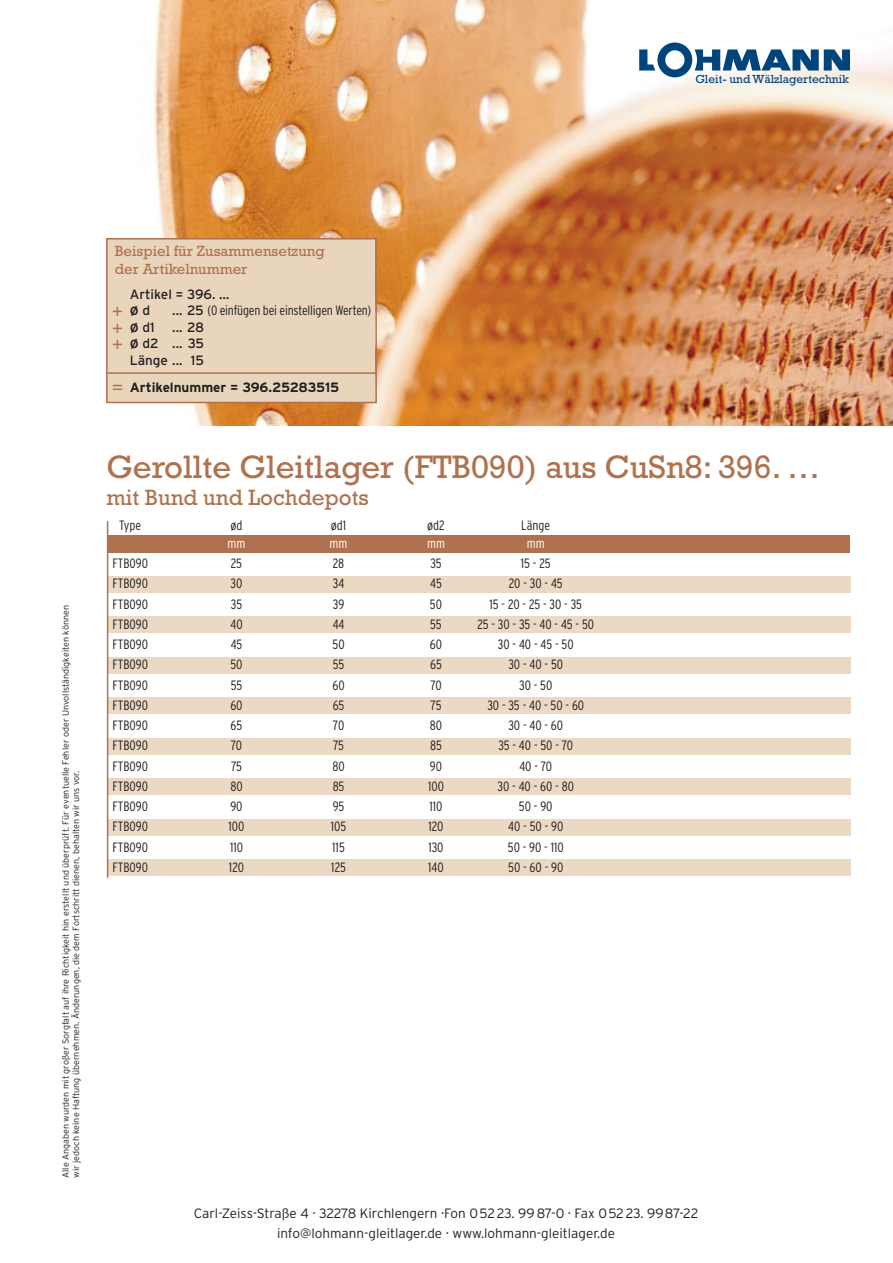
<style>
.page{position:relative;width:893px;height:1263px;background:#fff}
.page>*{position:absolute;margin:0;border:0;box-sizing:border-box;transform-origin:0 0}
.t1{font:33px "Rockwell";color:#b0724e}
.t2{font:22.5px "Rockwell";color:#b0724e}
.t3{font:18px/16.4px "Helvetica";color:#b0724e;text-align:justify}
.t4{font:15.75px "Interstate";color:#231f20}
.t5{font:15px/18px "Rockwell";color:#b0724e}
.t6{font:300 condensed 13.5px "Interstate";color:#231f20}
.t7{font:300 13.5px/19.5px "Interstate";color:#231f20;text-align:center}
.t8{font:13.5px/16.5px "Interstate";color:#231f20;text-align:justify}
.t9{font:700 13.5px "Interstate";color:#231f20}
.t10{font:300 condensed 13.5px "Interstate";color:#fff}
.t11{font:11.85px "Rockwell";color:#00447c}
.t12{font:300 9px/10.5px "Interstate";color:#231f20}
.s1{font-size:13.5px}
.s2{font-weight:400;font-stretch:normal}
.s3{font-size:15.75px}
</style>
<div class="page">
<img style="left:106px;top:0;width:786px;height:425px">
<svg style="left:639px;top:43px;width:211px;height:34px"></svg>
<div style="left:107px;top:536px;width:743px;height:17px;background:#b0724e"></div>
<div style="left:107px;top:576px;width:743px;height:17px;background:#ebd9c3"></div>
<div style="left:107px;top:616px;width:743px;height:17px;background:#ebd9c3"></div>
<div style="left:107px;top:657px;width:743px;height:17px;background:#ebd9c3"></div>
<div style="left:107px;top:697px;width:743px;height:17px;background:#ebd9c3"></div>
<div style="left:107px;top:738px;width:743px;height:17px;background:#ebd9c3"></div>
<div style="left:107px;top:778px;width:743px;height:17px;background:#ebd9c3"></div>
<div style="left:107px;top:819px;width:743px;height:17px;background:#ebd9c3"></div>
<div style="left:107px;top:859px;width:743px;height:17px;background:#ebd9c3"></div>
<hr style="left:107px;top:521px;width:1px;height:357px;background:#b0724e">
<div style="left:108px;top:240px;width:267px;height:162px;background:#e9d5bc"></div>
<div style="left:106px;top:238px;width:271px;height:165px;border:2px solid #b0724e"></div>
<hr style="left:106px;top:372px;width:271px;height:2px;background:#b0724e">
<p class="t11" style="left:695px;top:74px;width:155px">Gleit- und Wälzlagertechnik</p>
<p class="t12" style="left:61px;top:1178px;width:575px;rotate:-90deg">Alle Angaben wurden mit großer Sorgfalt auf ihre Richtigkeit hin erstellt und überprüft. Für eventuelle Fehler oder Unvollständigkeiten können wir jedoch keine Haftung übernehmen. Änderungen, die dem Fortschritt dienen, behalten wir uns vor.</p>
<p class="t5" style="left:115px;top:244px;width:211px">Beispiel für Zusammensetzung der Artikelnummer</p>
<p class="t8" style="left:130px;top:287px;width:101px">Artikel = 396. …</p>
<p class="t4" style="left:130px;top:304px;width:22px">ø <span class="s1">d</span></p>
<p class="t6" style="left:172px;top:305px;width:200px"><span class="s2">... 25</span> (0 einfügen bei einstelligen Werten)</p>
<p class="t8" style="left:130px;top:320px;width:27px"><span class="s3">ø</span> d1</p>
<h3 class="t3" style="left:112px;top:303px;width:12px">+ + +</h3>
<h3 class="t3" style="left:112px;top:379px;width:12px">=</h3>
<p class="t8" style="left:130px;top:320px;width:76px;text-indent:43px">... 28 <span class="s3">ø</span> d2 ... 35<br>Länge ... 15</p>
<p class="t9" style="left:130px;top:382px;width:211px">Artikelnummer = 396.25283515</p>
<h1 class="t1" style="left:106px;top:456px;width:715px">Gerollte Gleitlager (FTB090) aus CuSn8: 396. …</h1>
<h2 class="t2" style="left:106px;top:490px;width:264px">mit Bund und Lochdepots</h2>
<p class="t6" style="left:119px;top:520px;width:24px">Type</p>
<p class="t6" style="left:230px;top:520px;width:14px">ød</p>
<p class="t6" style="left:331px;top:520px;width:17px">ød1</p>
<p class="t6" style="left:427px;top:520px;width:19px">ød2</p>
<p class="t6" style="left:521px;top:520px;width:30px">Länge</p>
<p class="t10" style="left:228px;top:538px;width:19px">mm</p>
<p class="t10" style="left:330px;top:538px;width:19px">mm</p>
<p class="t10" style="left:427px;top:538px;width:19px">mm</p>
<p class="t10" style="left:527px;top:538px;width:19px">mm</p>
<p class="t6" style="left:112px;top:558px;width:37px">FTB090</p>
<p class="t6" style="left:231px;top:558px;width:13px">25</p>
<p class="t6" style="left:333px;top:558px;width:13px">28</p>
<p class="t6" style="left:430px;top:558px;width:13px">35</p>
<p class="t6" style="left:521px;top:558px;width:31px">15 - 25</p>
<p class="t6" style="left:112px;top:579px;width:37px">FTB090</p>
<p class="t6" style="left:231px;top:579px;width:13px">30</p>
<p class="t6" style="left:333px;top:579px;width:13px">34</p>
<p class="t6" style="left:430px;top:579px;width:13px">45</p>
<p class="t6" style="left:509px;top:579px;width:55px">20 - 30 - 45</p>
<p class="t6" style="left:112px;top:599px;width:37px">FTB090</p>
<p class="t6" style="left:231px;top:599px;width:13px">35</p>
<p class="t6" style="left:333px;top:599px;width:13px">39</p>
<p class="t6" style="left:430px;top:599px;width:14px">50</p>
<p class="t6" style="left:490px;top:599px;width:94px">15 - 20 - 25 - 30 - 35</p>
<p class="t6" style="left:112px;top:619px;width:37px">FTB090</p>
<p class="t6" style="left:230px;top:619px;width:14px">40</p>
<p class="t6" style="left:333px;top:619px;width:13px">44</p>
<p class="t6" style="left:430px;top:619px;width:13px">55</p>
<p class="t6" style="left:477px;top:619px;width:118px">25 - 30 - 35 - 40 - 45 - 50</p>
<p class="t6" style="left:112px;top:639px;width:37px">FTB090</p>
<p class="t6" style="left:231px;top:639px;width:13px">45</p>
<p class="t6" style="left:332px;top:639px;width:14px">50</p>
<p class="t6" style="left:430px;top:639px;width:14px">60</p>
<p class="t6" style="left:498px;top:639px;width:77px">30 - 40 - 45 - 50</p>
<p class="t6" style="left:112px;top:660px;width:37px">FTB090</p>
<p class="t6" style="left:230px;top:660px;width:14px">50</p>
<p class="t6" style="left:333px;top:660px;width:13px">55</p>
<p class="t6" style="left:430px;top:660px;width:13px">65</p>
<p class="t6" style="left:508px;top:660px;width:56px">30 - 40 - 50</p>
<p class="t6" style="left:112px;top:680px;width:37px">FTB090</p>
<p class="t6" style="left:231px;top:680px;width:13px">55</p>
<p class="t6" style="left:332px;top:680px;width:14px">60</p>
<p class="t6" style="left:430px;top:680px;width:13px">70</p>
<p class="t6" style="left:519px;top:680px;width:35px">30 - 50</p>
<p class="t6" style="left:112px;top:700px;width:37px">FTB090</p>
<p class="t6" style="left:230px;top:700px;width:14px">60</p>
<p class="t6" style="left:333px;top:700px;width:13px">65</p>
<p class="t6" style="left:430px;top:700px;width:12px">75</p>
<p class="t6" style="left:487px;top:700px;width:98px">30 - 35 - 40 - 50 - 60</p>
<p class="t6" style="left:112px;top:720px;width:37px">FTB090</p>
<p class="t6" style="left:231px;top:720px;width:13px">65</p>
<p class="t6" style="left:333px;top:720px;width:13px">70</p>
<p class="t6" style="left:430px;top:720px;width:14px">80</p>
<p class="t6" style="left:508px;top:720px;width:56px">30 - 40 - 60</p>
<p class="t6" style="left:112px;top:741px;width:37px">FTB090</p>
<p class="t6" style="left:231px;top:741px;width:13px">70</p>
<p class="t6" style="left:333px;top:741px;width:12px">75</p>
<p class="t6" style="left:430px;top:741px;width:13px">85</p>
<p class="t6" style="left:498px;top:741px;width:76px">35 - 40 - 50 - 70</p>
<p class="t6" style="left:112px;top:761px;width:37px">FTB090</p>
<p class="t6" style="left:231px;top:761px;width:12px">75</p>
<p class="t6" style="left:332px;top:761px;width:14px">80</p>
<p class="t6" style="left:430px;top:761px;width:14px">90</p>
<p class="t6" style="left:519px;top:761px;width:34px">40 - 70</p>
<p class="t6" style="left:112px;top:781px;width:37px">FTB090</p>
<p class="t6" style="left:230px;top:781px;width:14px">80</p>
<p class="t6" style="left:333px;top:781px;width:13px">85</p>
<p class="t6" style="left:428px;top:781px;width:17px">100</p>
<p class="t6" style="left:497px;top:781px;width:78px">30 - 40 - 60 - 80</p>
<p class="t6" style="left:112px;top:801px;width:37px">FTB090</p>
<p class="t6" style="left:230px;top:801px;width:14px">90</p>
<p class="t6" style="left:333px;top:801px;width:13px">95</p>
<p class="t6" style="left:429px;top:801px;width:14px">110</p>
<p class="t6" style="left:519px;top:801px;width:35px">50 - 90</p>
<p class="t6" style="left:112px;top:822px;width:37px">FTB090</p>
<p class="t6" style="left:229px;top:822px;width:17px">100</p>
<p class="t6" style="left:331px;top:822px;width:17px">105</p>
<p class="t6" style="left:428px;top:822px;width:17px">120</p>
<p class="t6" style="left:508px;top:822px;width:57px">40 - 50 - 90</p>
<p class="t6" style="left:112px;top:842px;width:37px">FTB090</p>
<p class="t6" style="left:230px;top:842px;width:15px">110</p>
<p class="t6" style="left:332px;top:842px;width:14px">115</p>
<p class="t6" style="left:428px;top:842px;width:17px">130</p>
<p class="t6" style="left:508px;top:842px;width:57px">50 - 90 - 110</p>
<p class="t6" style="left:112px;top:862px;width:37px">FTB090</p>
<p class="t6" style="left:229px;top:862px;width:17px">120</p>
<p class="t6" style="left:331px;top:862px;width:16px">125</p>
<p class="t6" style="left:428px;top:862px;width:17px">140</p>
<p class="t6" style="left:508px;top:862px;width:57px">50 - 60 - 90</p>
<p class="t7" style="left:194px;top:1205px;width:506px">Carl-Zeiss-Straße 4 · 32278 Kirchlengern ·Fon 052 23. 99 87-0 · Fax 052 23. 9987-22 info@lohmann-gleitlager.de · www.lohmann-gleitlager.de</p>
</div>
